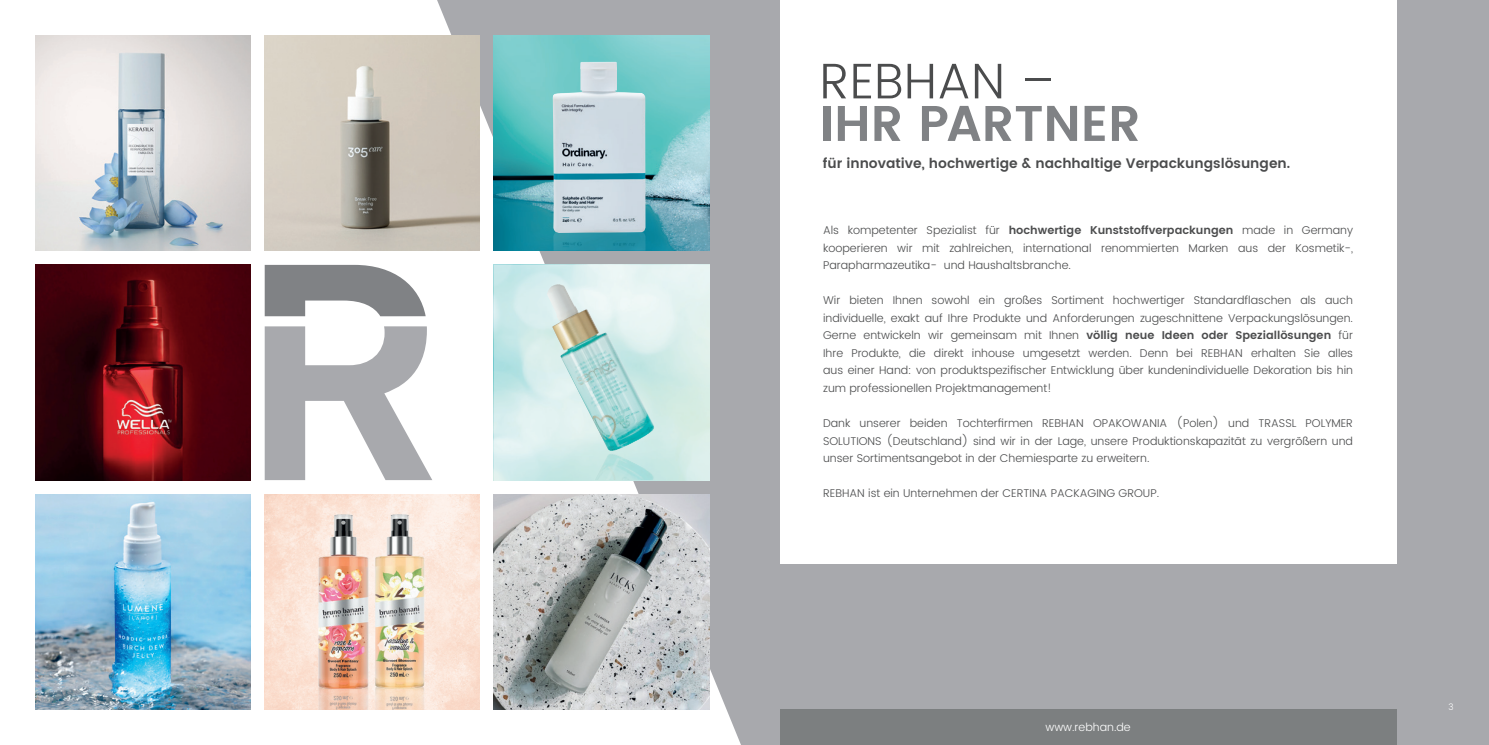
<style>
.page{position:relative;width:1489px;height:745px;background:#fff}
.page>*{position:absolute;margin:0;border:0;box-sizing:border-box;transform-origin:0 0}
.t1{font:600 50px "Poppins";color:#808285}
.t2{font:300 50px "Poppins";color:#4b4c4d}
.t3{font:600 13.75px "Poppins";color:#4b4c4d}
.t4{font:300 11.25px/17.5px "Poppins";color:#4b4c4d;text-align:justify}
.t5{font:300 11.25px "Poppins";color:#fff}
.t6{font:300 8.75px "Poppins";color:#fff}
.s1{font-weight:600}
</style>
<div class="page">
<svg style="left:437px;top:0;width:307px;height:744px;fill:#a8a9ad"></svg>
<div style="left:744px;top:0;width:744px;height:744px;background:#a8a9ad"></div>
<img style="left:35px;top:265px;width:215px;height:215px">
<img style="left:35px;top:494px;width:215px;height:215px">
<img style="left:494px;top:35px;width:215px;height:215px">
<img style="left:35px;top:35px;width:215px;height:215px">
<div style="left:780px;top:0;width:615px;height:563px;background:#fff"></div>
<svg style="left:265px;top:326px;width:167px;height:154px"></svg>
<svg style="left:265px;top:265px;width:160px;height:51px"></svg>
<div style="left:780px;top:709px;width:615px;height:35px;background:#7c7f80"></div>
<img style="left:553px;top:233px;width:92px;height:17px">
<img style="left:265px;top:35px;width:215px;height:215px">
<img style="left:552px;top:61px;width:93px;height:172px">
<svg style="left:494px;top:265px;width:215px;height:215px;background:#d5edea"></svg>
<img style="left:594px;top:452px;width:61px;height:28px">
<img style="left:547px;top:284px;width:108px;height:167px">
<svg style="left:265px;top:494px;width:215px;height:215px;background:#fbe3d5"></svg>
<img style="left:309px;top:694px;width:58px;height:15px">
<img style="left:367px;top:694px;width:68px;height:15px">
<img style="left:309px;top:508px;width:58px;height:186px">
<img style="left:367px;top:508px;width:68px;height:186px">
<img style="left:494px;top:494px;width:215px;height:215px">
<h1 class="t2" style="left:819px;top:45px;width:238px">REBHAN –</h1>
<h1 class="t1" style="left:819px;top:86px;width:322px">IHR PARTNER</h1>
<p class="t3" style="left:822px;top:153px;width:469px">für innovative, hochwertige &amp; nachhaltige Verpackungslösungen.</p>
<p class="t4" style="left:823px;top:222px;width:531px">Als kompetenter Spezialist für <span class="s1">hochwertige Kunststoffverpackungen</span> made in Germany kooperieren wir mit zahlreichen, international renommierten Marken aus der Kosmetik-, Parapharmazeutika- und Haushaltsbranche.</p>
<p class="t4" style="left:823px;top:292px;width:531px">Wir bieten Ihnen sowohl ein großes Sortiment hochwertiger Standardflaschen als auch individuelle, exakt auf Ihre Produkte und Anforderungen zugeschnittene Verpackungslösungen.<br>Gerne entwickeln wir gemeinsam mit Ihnen <span class="s1">völlig neue Ideen oder Speziallösungen</span> für Ihre Produkte, die direkt inhouse umgesetzt werden. Denn bei REBHAN erhalten Sie alles aus einer Hand: von produktspezifischer Entwicklung über kundenindividuelle Dekoration bis hin zum professionellen Projektmanagement!</p>
<p class="t4" style="left:823px;top:414px;width:531px">Dank unserer beiden Tochterfirmen REBHAN OPAKOWANIA (Polen) und TRASSL POLYMER SOLUTIONS (Deutschland) sind wir in der Lage, unsere Produktionskapazität zu vergrößern und unser Sortimentsangebot in der Chemiesparte zu erweitern.</p>
<p class="t4" style="left:823px;top:484px;width:337px">REBHAN ist ein Unternehmen der CERTINA PACKAGING GROUP.</p>
<p class="t5" style="left:1045px;top:719px;width:87px">www.rebhan.de</p>
<p class="t6" style="left:1448px;top:699px;width:7px">3</p>
</div>
